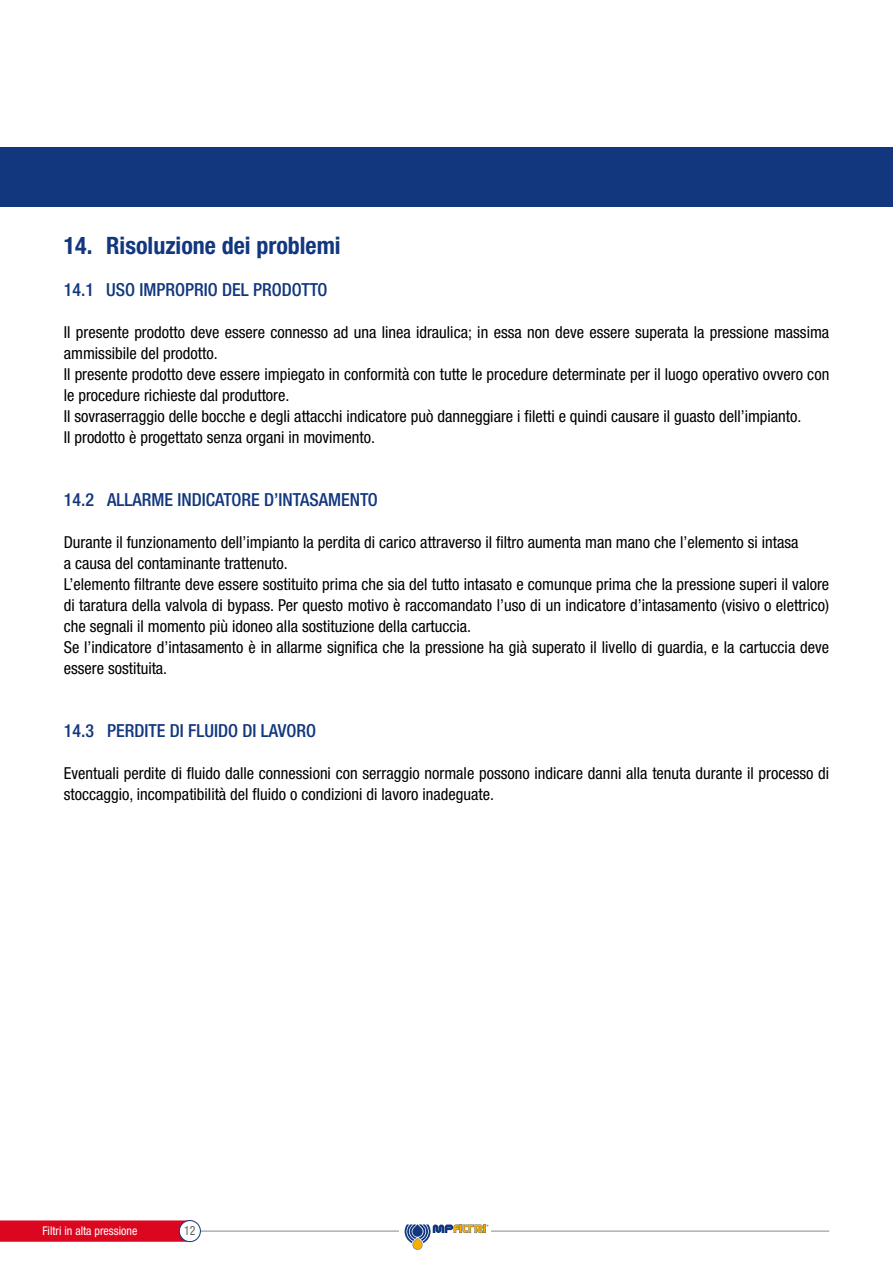
<style>
.page{position:relative;width:893px;height:1263px;background:#fff}
.page>*{position:absolute;margin:0;border:0;box-sizing:border-box;transform-origin:0 0}
.t1{font:700 condensed 24px "Helvetica Neue LT Std";color:#12377f}
.t2{font:500 condensed 18px "Helvetica Neue LT Std";color:#12377f}
.t3{font:condensed 16.5px/21px "Helvetica Neue LT Std";color:#000}
.t4{font:condensed 12.75px "Helvetica Neue LT Std";color:#636362;scale:.92 1}
.t5{font:condensed 12px "Helvetica Neue LT Std";color:#fff}
</style>
<div class="page">
<hr style="left:200px;top:1231px;width:629px;height:1px;background:#878786">
<svg style="left:0;top:1220px;width:195px;height:22px;background:#db0e26"></svg>
<div style="left:179px;top:1220px;width:21px;height:21px;background:#fff;border-radius:50%"></div>
<div style="left:179px;top:1220px;width:21px;height:22px;border:1px solid #12377f;border-radius:50%"></div>
<div style="left:399px;top:1228px;width:92px;height:6px;background:#fff"></div>
<svg style="left:405px;top:1224px;width:83px;height:26px"></svg>
<div style="left:0;top:147px;width:893px;height:59px;background:#12377f"></div>
<h1 class="t1" style="left:64px;top:231px;width:278px">14. Risoluzione dei problemi</h1>
<p class="t2" style="left:64px;top:279px;width:265px">14.1 USO IMPROPRIO DEL PRODOTTO</p>
<p class="t3" style="left:64px;top:322px;width:767px">Il presente prodotto deve essere connesso ad una linea idraulica; in essa non deve essere superata la pressione massima ammissibile del prodotto.<br>Il presente prodotto deve essere impiegato in conformità con tutte le procedure determinate per il luogo operativo ovvero con le procedure richieste dal produttore.<br>Il sovraserraggio delle bocche e degli attacchi indicatore può danneggiare i filetti e quindi causare il guasto dell’impianto.<br>Il prodotto è progettato senza organi in movimento.</p>
<p class="t2" style="left:64px;top:489px;width:316px">14.2 ALLARME INDICATORE D’INTASAMENTO</p>
<p class="t3" style="left:64px;top:532px;width:767px">Durante il funzionamento dell’impianto la perdita di carico attraverso il filtro aumenta man mano che l’elemento si intasa<br>a causa del contaminante trattenuto.<br>L’elemento filtrante deve essere sostituito prima che sia del tutto intasato e comunque prima che la pressione superi il valore di taratura della valvola di bypass. Per questo motivo è raccomandato l’uso di un indicatore d’intasamento (visivo o elettrico) che segnali il momento più idoneo alla sostituzione della cartuccia.<br>Se l’indicatore d’intasamento è in allarme significa che la pressione ha già superato il livello di guardia, e la cartuccia deve essere sostituita.</p>
<p class="t2" style="left:64px;top:720px;width:254px">14.3 PERDITE DI FLUIDO DI LAVORO</p>
<p class="t3" style="left:64px;top:763px;width:767px">Eventuali perdite di fluido dalle connessioni con serraggio normale possono indicare danni alla tenuta durante il processo di stoccaggio, incompatibilità del fluido o condizioni di lavoro inadeguate.</p>
<p class="t5" style="left:43px;top:1223px;width:96px">Filtri in alta pressione</p>
<p class="t4" style="left:184px;top:1223px;width:14px">12</p>
</div>
